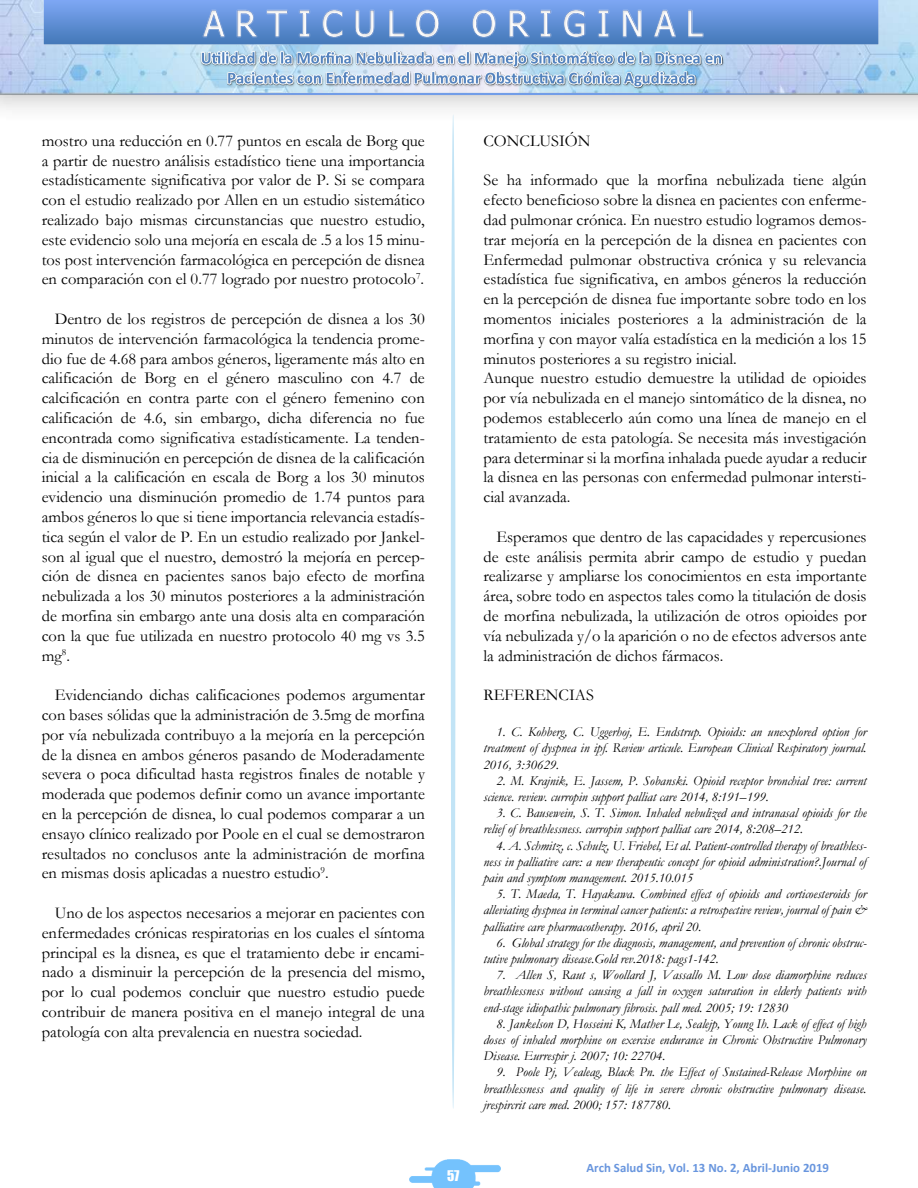
<style>
.page{position:relative;width:918px;height:1188px;background:#fff}
.page>*{position:absolute;margin:0;border:0;box-sizing:border-box;transform-origin:0 0}
.t1{font:16.5px/19.8px "Garamond";color:#000;text-align:justify}
.t2{font:italic 13.5px/16.2px "Garamond";color:#000;text-align:justify}
.t3{font:13.5px "Impact";color:#fff}
.t4{font:700 12.75px "Calibri";color:#6996de}
</style>
<div class="page">
<img style="left:0;top:0;width:918px;height:126px">
<img style="left:201px;top:50px;width:523px;height:41px">
<hr style="left:451px;top:114px;width:4px;height:995px;background:#c2e4f6;border-radius:50%">
<img style="left:44px;top:0;width:835px;height:44px">
<img style="left:203px;top:9px;width:500px;height:28px">
<img style="left:409px;top:1160px;width:91px;height:28px">
<hr style="left:117px;top:93px;width:677px;height:2px;background:#729de8;border-radius:50%">
<p class="t1" style="left:42px;top:131px;width:385px">mostro una reducción en 0.77 puntos en escala de Borg que a partir de nuestro análisis estadístico tiene una importancia estadísticamente significativa por valor de P. Si se compara con el estudio realizado por Allen en un estudio sistemático realizado bajo mismas circunstancias que nuestro estudio, este evidencio solo una mejoría en escala de .5 a los 15 minu&shy;tos post intervención farmacológica en percepción de disnea en comparación con el 0.77 logrado por nuestro protocolo<sup>7</sup>.</p>
<p class="t1" style="left:42px;top:309px;width:385px;text-indent:13px">Dentro de los registros de percepción de disnea a los 30 minutos de intervención farmacológica la tendencia prome&shy;dio fue de 4.68 para ambos géneros, ligeramente más alto en calificación de Borg en el género masculino con 4.7 de calcificación en contra parte con el género femenino con calificación de 4.6, sin embargo, dicha diferencia no fue encontrada como significativa estadísticamente. La tenden&shy;cia de disminución en percepción de disnea de la calificación inicial a la calificación en escala de Borg a los 30 minutos evidencio una disminución promedio de 1.74 puntos para ambos géneros lo que si tiene importancia relevancia estadís&shy;tica según el valor de P. En un estudio realizado por Jankel&shy;son al igual que el nuestro, demostró la mejoría en percep&shy;ción de disnea en pacientes sanos bajo efecto de morfina nebulizada a los 30 minutos posteriores a la administración de morfina sin embargo ante una dosis alta en comparación con la que fue utilizada en nuestro protocolo 40 mg vs 3.5 mg<sup>8</sup>.</p>
<p class="t1" style="left:42px;top:685px;width:385px;text-indent:13px">Evidenciando dichas calificaciones podemos argumentar con bases sólidas que la administración de 3.5mg de morfina por vía nebulizada contribuyo a la mejoría en la percepción de la disnea en ambos géneros pasando de Moderadamente severa o poca dificultad hasta registros finales de notable y moderada que podemos definir como un avance importante en la percepción de disnea, lo cual podemos comparar a un ensayo clínico realizado por Poole en el cual se demostraron resultados no conclusos ante la administración de morfina en mismas dosis aplicadas a nuestro estudio<sup>9</sup>.</p>
<p class="t1" style="left:42px;top:903px;width:385px;text-indent:13px">Uno de los aspectos necesarios a mejorar en pacientes con enfermedades crónicas respiratorias en los cuales el síntoma principal es la disnea, es que el tratamiento debe ir encami&shy;nado a disminuir la percepción de la presencia del mismo, por lo cual podemos concluir que nuestro estudio puede contribuir de manera positiva en el manejo integral de una patología con alta prevalencia en nuestra sociedad.</p>
<p class="t3" style="left:447px;top:1165px;width:14px">57</p>
<p class="t1" style="left:483px;top:131px;width:109px">CONCLUSIÓN</p>
<p class="t1" style="left:483px;top:170px;width:385px;text-align:left">Se ha informado que la morfina nebulizada tiene algún efecto beneficioso sobre la disnea en pacientes con enferme&shy;dad pulmonar crónica. En nuestro estudio logramos demos&shy;trar mejoría en la percepción de la disnea en pacientes con Enfermedad pulmonar obstructiva crónica y su relevancia estadística fue significativa, en ambos géneros la reducción en la percepción de disnea fue importante sobre todo en los momentos iniciales posteriores a la administración de la morfina y con mayor valía estadística en la medición a los 15 minutos posteriores a su registro inicial.<br>Aunque nuestro estudio demuestre la utilidad de opioides por vía nebulizada en el manejo sintomático de la disnea, no podemos establecerlo aún como una línea de manejo en el tratamiento de esta patología. Se necesita más investigación para determinar si la morfina inhalada puede ayudar a reducir la disnea en las personas con enfermedad pulmonar intersti&shy;cial avanzada.</p>
<p class="t1" style="left:483px;top:527px;width:385px;text-indent:13px">Esperamos que dentro de las capacidades y repercusiones de este análisis permita abrir campo de estudio y puedan realizarse y ampliarse los conocimientos en esta importante área, sobre todo en aspectos tales como la titulación de dosis de morfina nebulizada, la utilización de otros opioides por vía nebulizada y/o la aparición o no de efectos adversos ante la administración de dichos fármacos.</p>
<p class="t1" style="left:483px;top:685px;width:112px">REFERENCIAS</p>
<p class="t2" style="left:483px;top:724px;width:385px;text-indent:13px">1. C. Kohberg, C. Uggerhoj, E. Endstrup. Opioids: an unexplored option for treatment of dyspnea in ipf. Review articule. European Clinical Respiratory journal.<br>2016, 3:30629.</p>
<p class="t2" style="left:483px;top:772px;width:385px;text-indent:13px">2. M. Krajnik, E. Jassem, P. Sobanski. Opioid receptor bronchial tree: current science. review. curropin support palliat care 2014, 8:191–199.</p>
<p class="t2" style="left:483px;top:805px;width:385px;text-indent:13px">3. C. Bausewein, S. T. Simon. Inhaled nebulized and intranasal opioids for the relief of breathlessness. curropin support palliat care 2014, 8:208–212.</p>
<p class="t2" style="left:483px;top:837px;width:385px;text-indent:13px">4. A. Schmitz, c. Schulz, U. Friebel, Et al. Patient-controlled therapy of breathless&shy;ness in palliative care: a new therapeutic concept for opioid administration?.Journal of pain and symptom management. 2015.10.015</p>
<p class="t2" style="left:483px;top:886px;width:385px;text-indent:13px">5. T. Maeda, T. Hayakawa. Combined effect of opioids and corticoesteroids for alleviating dyspnea in terminal cancer patients: a retrospective review, journal of pain &amp; palliative care pharmacotherapy. 2016, april 20.</p>
<p class="t2" style="left:483px;top:934px;width:385px;text-indent:13px">6. Global strategy for the diagnosis, management, and prevention of chronic obstruc&shy;tutive pulmonary disease.Gold rev.2018: pags1-142.</p>
<p class="t2" style="left:483px;top:967px;width:385px;text-indent:13px">7. Allen S, Raut s, Woollard J, Vassallo M. Low dose diamorphine reduces breathlessness without causing a fall in oxygen saturation in elderly patients with end-stage idiopathic pulmonary fibrosis. pall med. 2005; 19: 12830</p>
<p class="t2" style="left:483px;top:1015px;width:385px;text-indent:13px">8. Jankelson D, Hosseini K, Mather Le, Sealejp, Young Ih. Lack of effect of high doses of inhaled morphine on exercise endurance in Chronic Obstructive Pulmonary Disease. Eurrespir j. 2007; 10: 22704.</p>
<p class="t2" style="left:483px;top:1064px;width:385px;text-indent:13px">9. Poole Pj, Vealeag, Black Pn. the Effect of Sustained-Release Morphine on breathlessness and quality of life in severe chronic obstructive pulmonary disease. jrespircrit care med. 2000; 157: 187780.</p>
<p class="t4" style="left:587px;top:1160px;width:244px">Arch Salud Sin, Vol. 13 No. 2, Abril-Junio 2019</p>
</div>
